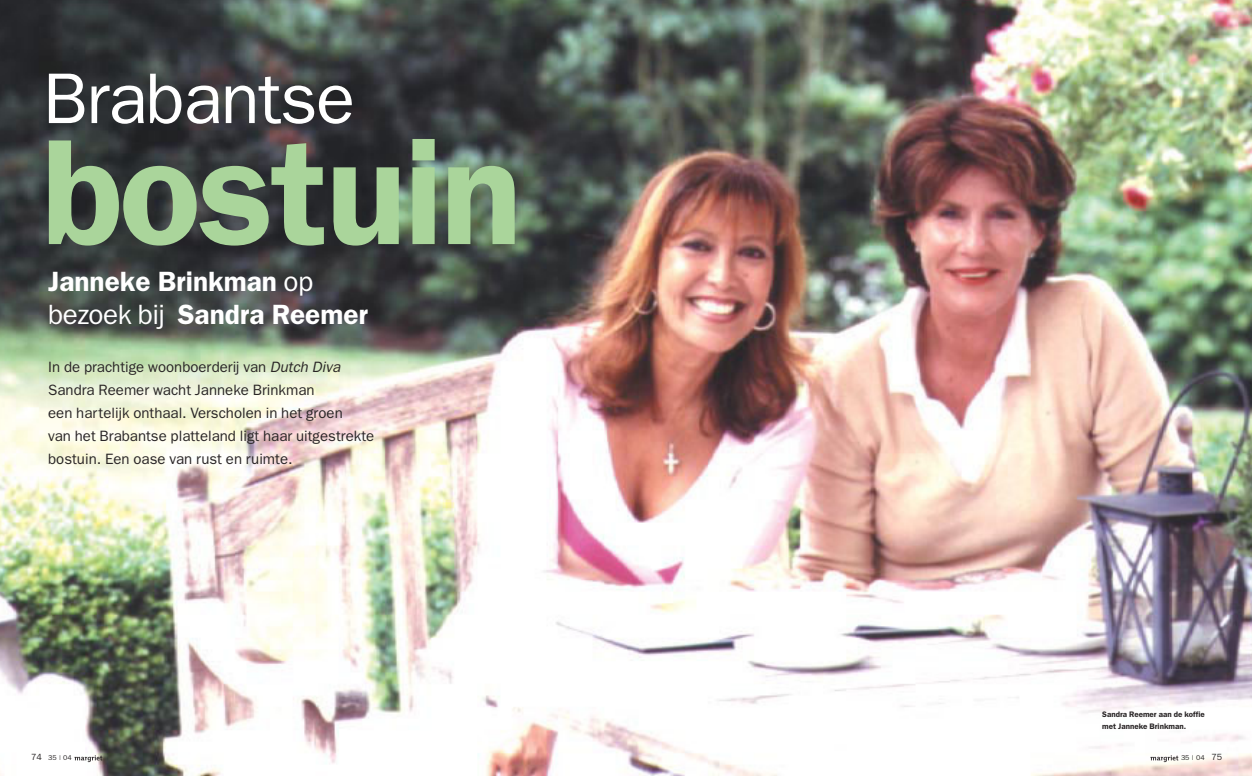
<style>
.page{position:relative;width:1252px;height:776px;background:#fff}
.page>*{position:absolute;margin:0;border:0;box-sizing:border-box;transform-origin:0 0}
.t1{font:600 151px "Franklin Gothic";letter-spacing:-.02em;color:#aad59b}
.t2{font:72px "Franklin Gothic";letter-spacing:-.02em;color:#fff}
.t3{font:600 28px/33px "Franklin Gothic";color:#fff}
.t4{font:15px/23px "Franklin Gothic";color:#292526}
.t5{font:600 8px/11.5px "Franklin Gothic";color:#292526}
.t6{font:7px "Franklin Gothic";color:#292526}
.s1{font-weight:400}
.s2{font-style:italic}
.s3{font-size:9px}
</style>
<div class="page">
<img style="left:0;top:0;width:1252px;height:776px">
<svg style="left:1150px;top:755px;width:28px;height:7px"></svg>
<svg style="left:74px;top:755px;width:28px;height:7px"></svg>
<h2 class="t2" style="left:43px;top:74px;width:314px">Brabantse</h2>
<h1 class="t1" style="left:40px;top:140px;width:483px">bostuin</h1>
<h3 class="t3" style="left:48px;top:268px;width:321px">Janneke Brinkman <span class="s1">op bezoek bij</span> Sandra Reemer</h3>
<p class="t4" style="left:48px;top:356px;width:328px">In de prachtige woonboerderij van <span class="s2">Dutch Diva </span>Sandra Reemer wacht Janneke Brinkman<br>een hartelijk onthaal. Verscholen in het groen<br>van het Brabantse platteland ligt haar uitgestrekte bostuin. Een oase van rust en ruimte.</p>
<p class="t5" style="left:1102px;top:709px;width:104px">Sandra Reemer aan de koffie met Janneke Brinkman.</p>
<p class="t6" style="left:31px;top:756px;width:42px"><span class="s3">74</span> 35 | 04</p>
<p class="t6" style="left:1181px;top:756px;width:43px">35 | 04 <span class="s3">75</span></p>
</div>
